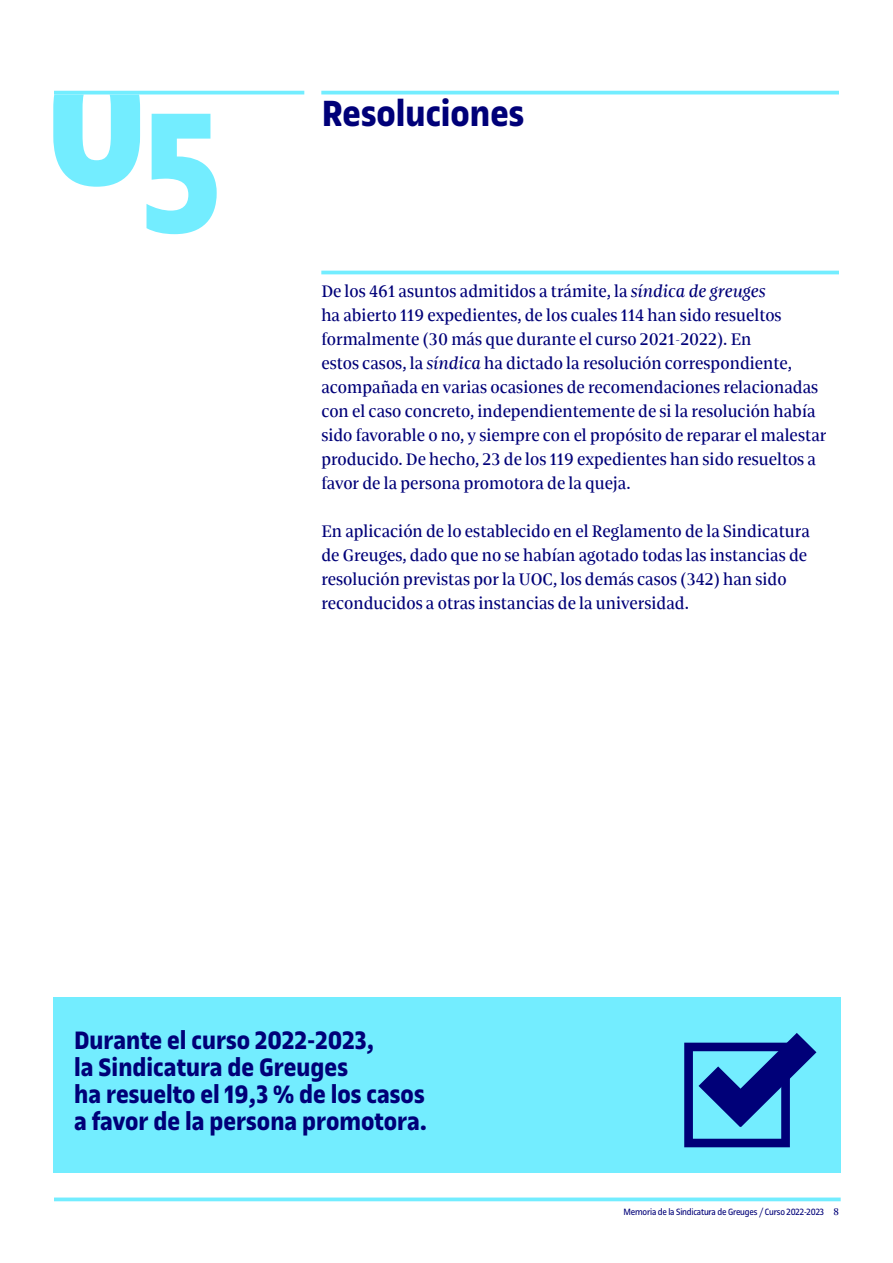
<style>
.page{position:relative;width:893px;height:1263px;background:#fff}
.page>*{position:absolute;margin:0;border:0;box-sizing:border-box;transform-origin:0 0}
.t1{font:700 39px "UOC Sans";color:#000078}
.t2{font:700 27px/27px "UOC Sans";color:#000078}
.t3{font:18px/24px "UOC Serif";color:#000078}
.t4{font:9.75px "UOC Sans";letter-spacing:-.02em;color:#000078}
.s1{font-style:italic}
.s2{font-family:"UOC Serif";font-size:10.5px}
</style>
<div class="page">
<svg style="left:54px;top:1197px;width:787px;height:4px;background:#86efff"></svg>
<hr style="left:54px;top:91px;width:250px;height:3px;background:#73edff">
<hr style="left:321px;top:271px;width:518px;height:3px;background:#73edff">
<hr style="left:321px;top:91px;width:518px;height:3px;background:#73edff">
<svg style="left:53px;top:94px;width:87px;height:93px"></svg>
<svg style="left:147px;top:114px;width:70px;height:120px"></svg>
<div style="left:53px;top:997px;width:788px;height:175px;background:#73edff"></div>
<svg style="left:684px;top:1033px;width:132px;height:114px"></svg>
<h1 class="t1" style="left:322px;top:91px;width:204px">Resoluciones</h1>
<p class="t3" style="left:321px;top:279px;width:507px">De los 461 asuntos admitidos a trámite, la <span class="s1">síndica de greuges<br></span>ha abierto 119 expedientes, de los cuales 114 han sido resueltos formalmente (30 más que durante el curso 2021-2022). En<br>estos casos, la <span class="s1">síndica</span> ha dictado la resolución correspondiente, acompañada en varias ocasiones de recomendaciones relacionadas con el caso concreto, independientemente de si la resolución había sido favorable o no, y siempre con el propósito de reparar el malestar producido. De hecho, 23 de los 119 expedientes han sido resueltos a favor de la persona promotora de la queja.</p>
<p class="t3" style="left:321px;top:519px;width:490px">En aplicación de lo establecido en el Reglamento de la Sindicatura de Greuges, dado que no se habían agotado todas las instancias de resolución previstas por la UOC, los demás casos (342) han sido reconducidos a otras instancias de la universidad.</p>
<h2 class="t2" style="left:74px;top:1026px;width:354px">Durante el curso 2022-2023,<br>la Sindicatura de Greuges<br>ha resuelto el 19,3 % de los casos a favor de la persona promotora.</h2>
<p class="t4" style="left:623px;top:1207px;width:217px">Memoria de la Sindicatura de Greuges / Curso 2022-2023 <span class="s2">8</span></p>
</div>
